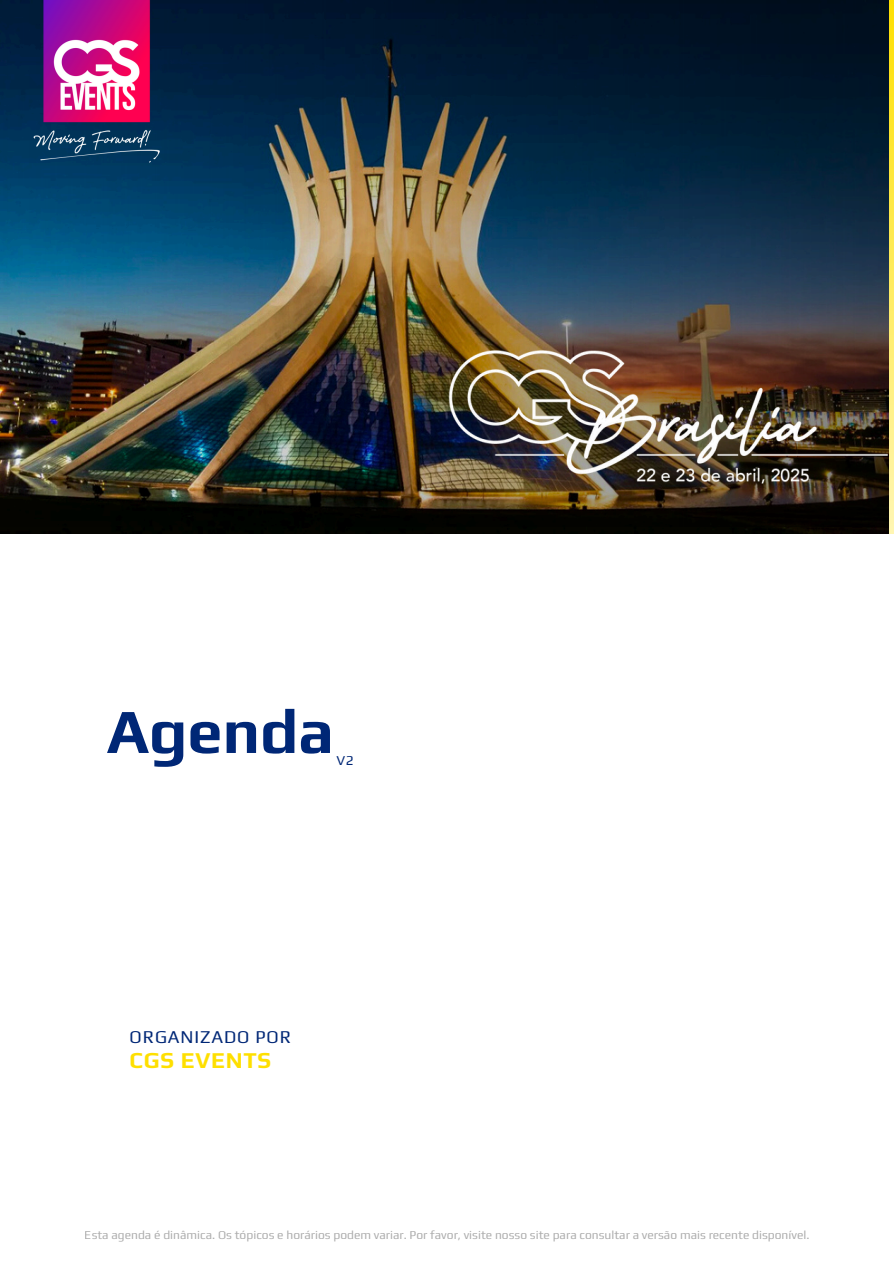
<style>
.page{position:relative;width:894px;height:1264px;background:#fff}
.page>*{position:absolute;margin:0;border:0;box-sizing:border-box;transform-origin:0 0}
.t1{font:700 63px "Play";color:#002776}
.t2{font:700 22.5px "Play";letter-spacing:.035em;color:#fedf00}
.t3{font:18px "Play";letter-spacing:.05em;color:#002776}
.t4{font:13.5px "Play";color:#002776}
.t5{font:12px "Play";color:#898989}
</style>
<div class="page">
<img style="left:0;top:0;width:888px;height:527px">
<svg style="left:888px;top:0;width:5px;height:534px;background:#cdbf3a"></svg>
<img style="left:24px;top:0;width:144px;height:168px">
<img style="left:371px;top:321px;width:522px;height:199px">
<p class="t1" style="left:107px;top:694px;width:228px">Agenda</p>
<p class="t4" style="left:336px;top:752px;width:19px">V2</p>
<p class="t3" style="left:130px;top:1026px;width:163px">ORGANIZADO POR</p>
<p class="t2" style="left:130px;top:1046px;width:143px">CGS EVENTS</p>
<p class="t5" style="left:85px;top:1227px;width:726px">Esta agenda é dinâmica. Os tópicos e horários podem variar. Por favor, visite nosso site para consultar a versão mais recente disponível.</p>
</div>
